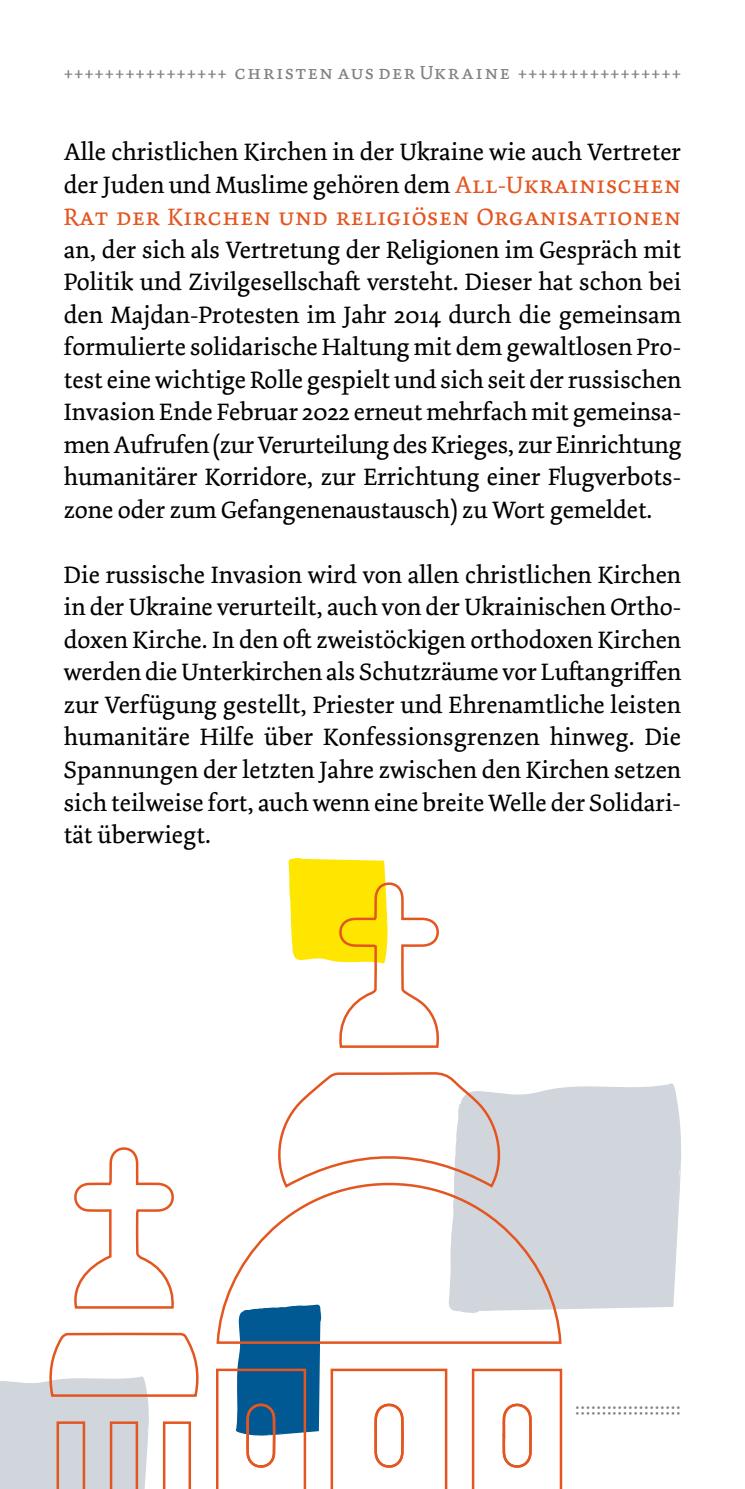
<style>
.page{position:relative;width:745px;height:1489px;background:#fff}
.page>*{position:absolute;margin:0;border:0;box-sizing:border-box;transform-origin:0 0}
.t1{font:25px/32.5px "Dolly Pro";color:#000;text-align:justify}
.t2{font:25px "Dolly Pro Regular Small Caps";color:#e45620}
.t3{font:20px "Dolly Pro Regular Small Caps";letter-spacing:.055em;color:#808285}
.s1{font-family:"Dolly Pro Regular Small Caps";color:#e45620}
</style>
<div class="page">
<div style="left:563px;top:1083px;width:118px;height:226px;background:#d1d5dc"></div>
<svg style="left:532px;top:1087px;width:31px;height:401px"></svg>
<svg style="left:0;top:1147px;width:199px;height:341px"></svg>
<svg style="left:216px;top:858px;width:316px;height:630px"></svg>
<p class="t3" style="left:64px;top:60px;width:618px">++++++++++++++++ christen aus der Ukraine ++++++++++++++++</p>
<p class="t1" style="left:64px;top:136px;width:618px">Alle christlichen Kirchen in der Ukraine wie auch Vertreter der Juden und Muslime gehören dem <span class="s1">All-Ukrainischen</span></p>
<p class="t2" style="left:64px;top:201px;width:618px">Rat der Kirchen und religiösen Organisationen</p>
<p class="t1" style="left:64px;top:233px;width:619px">an, der sich als Vertretung der Religionen im Gespräch mit Politik und Zivilgesellschaft versteht. Dieser hat schon bei den Majdan-Protesten im Jahr 2014 durch die gemeinsam formulierte solidarische Haltung mit dem gewaltlosen Pro&shy;test eine wichtige Rolle gespielt und sich seit der russischen Invasion Ende Februar 2022 erneut mehrfach mit gemeinsa&shy;men Aufrufen (zur Verurteilung des Krieges, zur Einrichtung humanitärer Korridore, zur Errichtung einer Flugverbots&shy;zone oder zum Gefangenenaustausch) zu Wort gemeldet.</p>
<p class="t1" style="left:64px;top:558px;width:618px">Die russische Invasion wird von allen christlichen Kirchen in der Ukraine verurteilt, auch von der Ukrainischen Ortho&shy;doxen Kirche. In den oft zweistöckigen orthodoxen Kirchen werden die Unterkirchen als Schutzräume vor Luftangriffen zur Verfügung gestellt, Priester und Ehrenamtliche leisten humanitäre Hilfe über Konfessionsgrenzen hinweg. Die Spannungen der letzten Jahre zwischen den Kirchen setzen sich teilweise fort, auch wenn eine breite Welle der Solidari&shy;tät überwiegt.</p>
<p class="t3" style="left:574px;top:1395px;width:108px">::::::::::::::::::::</p>
</div>
